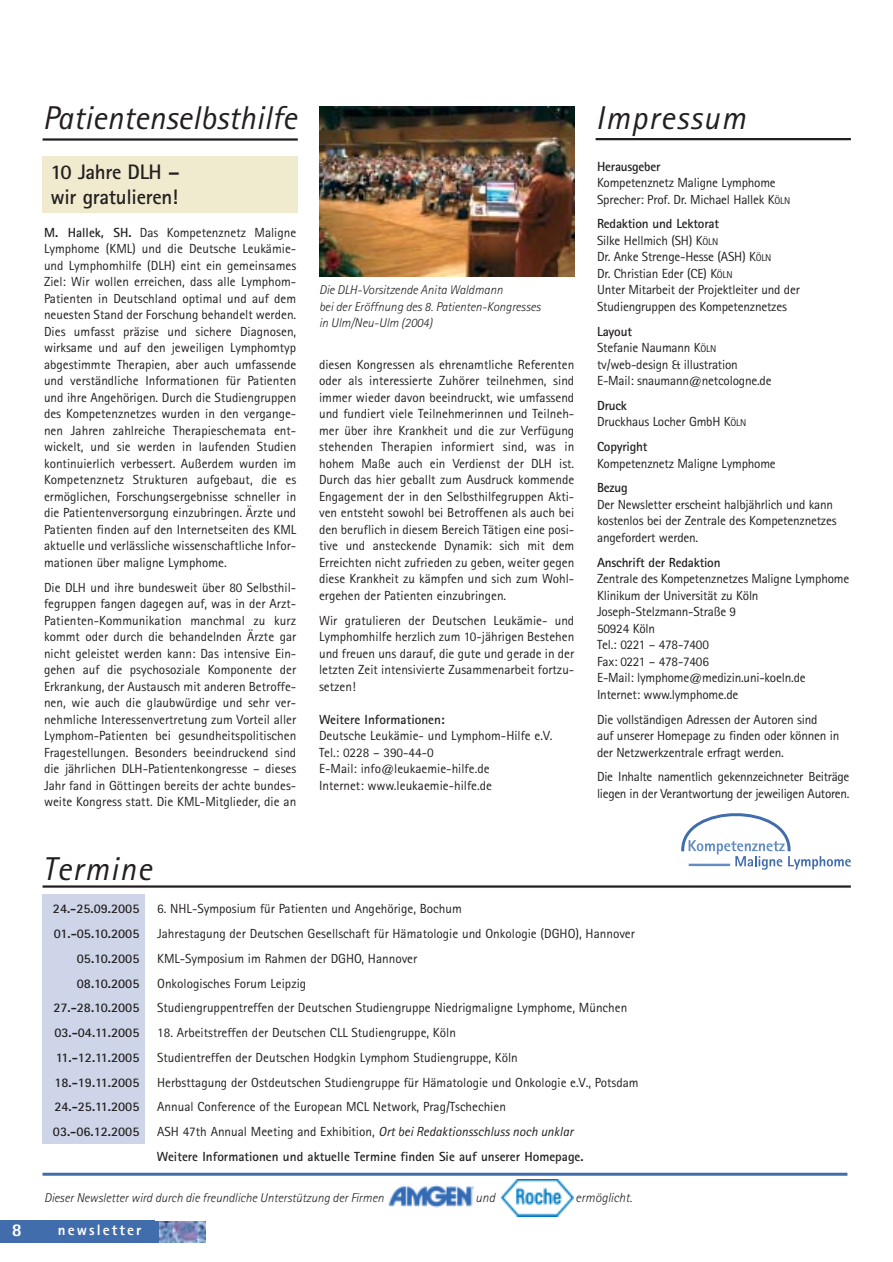
<style>
.page{position:relative;width:893px;height:1262px;background:#fff}
.page>*{position:absolute;margin:0;border:0;box-sizing:border-box;transform-origin:0 0}
.t1{font:italic 33px "Rotis Sans Serif";color:#231f1f}
.t2{font:italic 33px "Rotis Sans Serif";letter-spacing:.04em;color:#231f1f}
.t3{font:700 21px/24.8px "Rotis Sans Serif";letter-spacing:-.015em;color:#231f1f}
.t4{font:800 18px "Rotis Sans Serif";color:#fff}
.t5{font:800 15px "Rotis Sans Serif";letter-spacing:.14em;color:#fff}
.t6{font:13.2px/16.5px "Rotis Sans Serif";color:#231f1f}
.t7{font:700 13.2px/24.8px "Rotis Sans Serif";color:#231f1f;text-align:right}
.t8{font:13.2px/16.5px "Rotis Sans Serif";letter-spacing:-.025em;color:#231f1f}
.t9{font:italic 300 13.2px "Rotis Sans Serif";color:#231f1f}
.t10{font:italic 300 12.75px/16.5px "Rotis Sans Serif";color:#231f1f}
.s1{font-weight:700}
.s2{font-size:9.9px}
.s3{font-style:italic}
</style>
<div class="page">
<div style="left:0;top:1220px;width:206px;height:22px;background:#426dac"></div>
<img style="left:159px;top:1220px;width:47px;height:22px">
<div style="left:43px;top:894px;width:102px;height:250px;background:#ced5e9"></div>
<hr style="left:595px;top:138px;width:255px;height:2px;background:#231f1f">
<hr style="left:43px;top:885px;width:807px;height:2px;background:#231f1f">
<img style="left:388px;top:1185px;width:86px;height:22px">
<img style="left:501px;top:1180px;width:72px;height:36px">
<hr style="left:43px;top:1172px;width:804px;height:3px;background:#426dac">
<svg style="left:681px;top:813px;width:169px;height:56px"></svg>
<hr style="left:43px;top:138px;width:255px;height:3px;background:#231f1f">
<div style="left:43px;top:156px;width:255px;height:57px;background:#f0eacf"></div>
<img style="left:319px;top:107px;width:255px;height:170px">
<h1 class="t1" style="left:43px;top:107px;width:256px">Patientenselbsthilfe</h1>
<h2 class="t3" style="left:50px;top:161px;width:131px">10 Jahre DLH – wir gratulieren!</h2>
<p class="t6" style="left:44px;top:225px;width:254px;text-align:justify"><span class="s1">M. Hallek, SH.</span> Das Kompetenznetz Maligne Lymphome (KML) und die Deutsche Leukämie&shy;und Lymphomhilfe (DLH) eint ein gemeinsames Ziel: Wir wollen erreichen, dass alle Lymphom-Patienten in Deutschland optimal und auf dem neuesten Stand der Forschung behandelt werden.<br>Dies umfasst präzise und sichere Diagnosen, wirksame und auf den jeweiligen Lymphomtyp abgestimmte Therapien, aber auch umfassende und verständliche Informationen für Patienten und ihre Angehörigen. Durch die Studiengruppen des Kompetenznetzes wurden in den vergange&shy;nen Jahren zahlreiche Therapieschemata ent&shy;wickelt, und sie werden in laufenden Studien kontinuierlich verbessert. Außerdem wurden im Kompetenznetz Strukturen aufgebaut, die es ermöglichen, Forschungsergebnisse schneller in die Patientenversorgung einzubringen. Ärzte und Patienten finden auf den Internetseiten des KML aktuelle und verlässliche wissenschaftliche Infor&shy;mationen über maligne Lymphome.</p>
<p class="t6" style="left:44px;top:580px;width:254px;text-align:justify">Die DLH und ihre bundesweit über 80 Selbsthil&shy;fegruppen fangen dagegen auf, was in der Arzt-Patienten-Kommunikation manchmal zu kurz kommt oder durch die behandelnden Ärzte gar nicht geleistet werden kann: Das intensive Ein&shy;gehen auf die psychosoziale Komponente der Erkrankung, der Austausch mit anderen Betroffe&shy;nen, wie auch die glaubwürdige und sehr ver&shy;nehmliche Interessenvertretung zum Vorteil aller Lymphom-Patienten bei gesundheitspolitischen Fragestellungen. Besonders beeindruckend sind die jährlichen DLH-Patientenkongresse – dieses Jahr fand in Göttingen bereits der achte bundes&shy;weite Kongress statt. Die KML-Mitglieder, die an</p>
<h1 class="t2" style="left:43px;top:857px;width:111px">Termine</h1>
<p class="t10" style="left:319px;top:283px;width:223px">Die DLH-Vorsitzende Anita Waldmann<br>bei der Eröffnung des 8. Patienten-Kongresses in Ulm/Neu-Ulm (2004)</p>
<p class="t6" style="left:319px;top:357px;width:257px;text-align:justify">diesen Kongressen als ehrenamtliche Referenten oder als interessierte Zuhörer teilnehmen, sind immer wieder davon beeindruckt, wie umfassend und fundiert viele Teilnehmerinnen und Teilneh&shy;mer über ihre Krankheit und die zur Verfügung stehenden Therapien informiert sind, was in hohem Maße auch ein Verdienst der DLH ist.<br>Durch das hier geballt zum Ausdruck kommende Engagement der in den Selbsthilfegruppen Akti&shy;ven entsteht sowohl bei Betroffenen als auch bei den beruflich in diesem Bereich Tätigen eine posi&shy;tive und ansteckende Dynamik: sich mit dem Erreichten nicht zufrieden zu geben, weiter gegen diese Krankheit zu kämpfen und sich zum Wohl&shy;ergehen der Patienten einzubringen.</p>
<p class="t6" style="left:319px;top:613px;width:257px;text-align:justify">Wir gratulieren der Deutschen Leukämie- und Lymphomhilfe herzlich zum 10-jährigen Bestehen und freuen uns darauf, die gute und gerade in der letzten Zeit intensivierte Zusammenarbeit fortzu&shy;setzen!</p>
<p class="t7" style="left:319px;top:708px;width:127px">Weitere Informationen:</p>
<p class="t6" style="left:319px;top:728px;width:235px">Deutsche Leukämie- und Lymphom-Hilfe e.V.<br>Tel.: 0228 – 390-44-0<br>E-Mail: info@leukaemie-hilfe.de<br>Internet: www.leukaemie-hilfe.de</p>
<h1 class="t2" style="left:595px;top:107px;width:151px">Impressum</h1>
<p class="t7" style="left:597px;top:155px;width:65px">Herausgeber</p>
<p class="t6" style="left:597px;top:176px;width:195px">Kompetenznetz Maligne Lymphome<br>Sprecher: Prof. Dr. Michael Hallek K<span class="s2">ÖLN</span></p>
<p class="t6" style="left:597px;top:217px;width:204px"><span class="s1">Redaktion und Lektorat<br></span>Silke Hellmich (SH) K<span class="s2">ÖLN<br></span>Dr. Anke Strenge-Hesse (ASH) K<span class="s2">ÖLN<br></span>Dr. Christian Eder (CE) K<span class="s2">ÖLN<br></span>Unter Mitarbeit der Projektleiter und der<br>Studiengruppen des Kompetenznetzes</p>
<p class="t6" style="left:597px;top:324px;width:176px"><span class="s1">Layout<br></span>Stefanie Naumann K<span class="s2">ÖLN </span>tv/web-design &amp; illustration<br>E-Mail: snaumann@netcologne.de</p>
<p class="t6" style="left:597px;top:398px;width:151px"><span class="s1">Druck<br></span>Druckhaus Locher GmbH K<span class="s2">ÖLN</span></p>
<p class="t7" style="left:597px;top:436px;width:52px">Copyright</p>
<p class="t6" style="left:597px;top:456px;width:180px">Kompetenznetz Maligne Lymphome</p>
<p class="t7" style="left:597px;top:477px;width:32px">Bezug</p>
<p class="t6" style="left:597px;top:497px;width:241px">Der Newsletter erscheint halbjährlich und kann kostenlos bei der Zentrale des Kompetenznetzes angefordert werden.</p>
<p class="t7" style="left:597px;top:551px;width:125px">Anschrift der Redaktion</p>
<p class="t6" style="left:597px;top:572px;width:254px">Zentrale des Kompetenznetzes Maligne Lymphome<br>Klinikum der Universität zu Köln<br>Joseph-Stelzmann-Straße 9<br>50924 Köln<br>Tel.: 0221 – 478-7400<br>Fax: 0221 – 478-7406<br>E-Mail: lymphome@medizin.uni-koeln.de<br>Internet: www.lymphome.de</p>
<p class="t6" style="left:597px;top:712px;width:244px">Die vollständigen Adressen der Autoren sind<br>auf unserer Homepage zu finden oder können in der Netzwerkzentrale erfragt werden.</p>
<p class="t8" style="left:597px;top:770px;width:254px">Die Inhalte namentlich gekennzeichneter Beiträge liegen in der Verantwortung der jeweiligen Autoren.</p>
<p class="t7" style="left:53px;top:898px;width:88px">24.-25.09.2005<br>01.-05.10.2005<br>05.10.2005<br>08.10.2005<br>27.-28.10.2005<br>03.-04.11.2005<br>11.-12.11.2005<br>18.-19.11.2005<br>24.-25.11.2005<br>03.-06.12.2005</p>
<p class="t6" style="left:157px;top:898px;width:479px;line-height:24.8px">6. NHL-Symposium für Patienten und Angehörige, Bochum<br>Jahrestagung der Deutschen Gesellschaft für Hämatologie und Onkologie (DGHO), Hannover KML-Symposium im Rahmen der DGHO, Hannover<br>Onkologisches Forum Leipzig<br>Studiengruppentreffen der Deutschen Studiengruppe Niedrigmaligne Lymphome, München</p>
<p class="t6" style="left:157px;top:1021px;width:483px;line-height:24.8px">18. Arbeitstreffen der Deutschen CLL Studiengruppe, Köln<br>Studientreffen der Deutschen Hodgkin Lymphom Studiengruppe, Köln<br>Herbsttagung der Ostdeutschen Studiengruppe für Hämatologie und Onkologie e.V., Potsdam Annual Conference of the European MCL Network, Prag/Tschechien<br>ASH 47th Annual Meeting and Exhibition, <span class="s3">Ort bei Redaktionsschluss noch unklar<br></span><span class="s1">Weitere Informationen und aktuelle Termine finden Sie auf unserer Homepage.</span></p>
<p class="t10" style="left:44px;top:1190px;width:341px">Dieser Newsletter wird durch die freundliche Unterstützung der Firmen</p>
<p class="t9" style="left:475px;top:1193px;width:21px">und</p>
<p class="t9" style="left:575px;top:1193px;width:58px">ermöglicht.</p>
<h3 class="t4" style="left:12px;top:1223px;width:12px">8</h3>
<p class="t5" style="left:58px;top:1224px;width:85px">newsletter</p>
</div>
